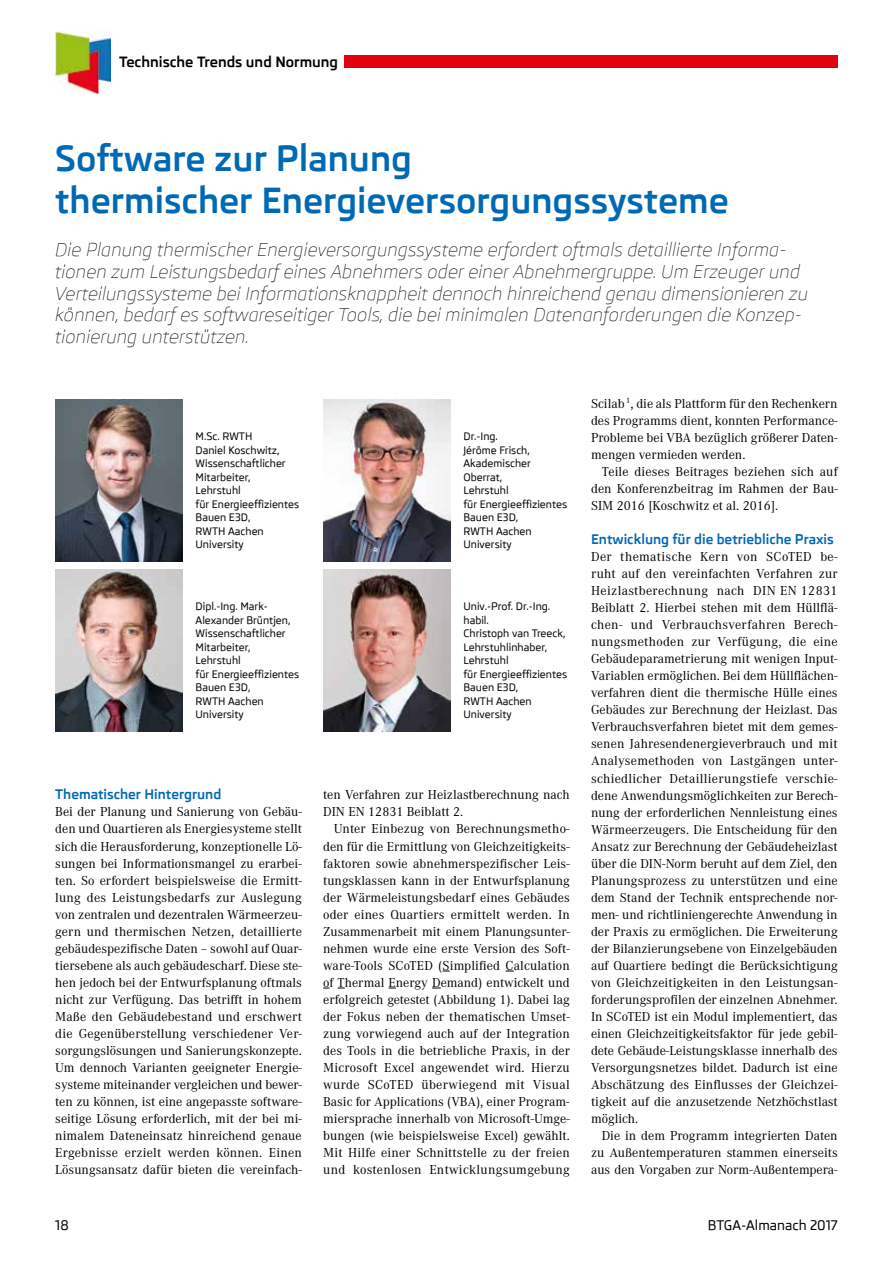
<style>
.page{position:relative;width:893px;height:1263px;background:#fff}
.page>*{position:absolute;margin:0;border:0;box-sizing:border-box;transform-origin:0 0}
.t1{font:700 35.25px/42px "Skoda Pro";color:#0069b4}
.t2{font:italic 300 18px/21.6px "Skoda Pro";color:#000}
.t3{font:700 14.4px "Skoda Pro";color:#000}
.t4{font:13.5px/17px "Corporate A";color:#000;text-align:justify}
.t5{font:700 13.5px "Skoda Pro";color:#0069b4}
.t6{font:500 13.5px "Skoda Pro";color:#000}
.t7{font:500 10.5px/13.5px "Skoda Pro";color:#000}
</style>
<div class="page">
<div style="left:344px;top:56px;width:494px;height:12px;background:#e3000f"></div>
<img style="left:55px;top:32px;width:55px;height:61px">
<img style="left:55px;top:400px;width:128px;height:161px">
<img style="left:323px;top:400px;width:128px;height:161px">
<img style="left:55px;top:570px;width:128px;height:161px">
<img style="left:323px;top:570px;width:128px;height:161px">
<p class="t3" style="left:119px;top:53px;width:221px">Technische Trends und Normung</p>
<h1 class="t1" style="left:55px;top:138px;width:675px">Software zur Planung<br>thermischer Energieversorgungssysteme</h1>
<p class="t2" style="left:55px;top:239px;width:754px">Die Planung thermischer Energieversorgungssysteme erfordert oftmals detaillierte Informa&shy;tionen zum Leistungsbedarf eines Abnehmers oder einer Abnehmergruppe. Um Erzeuger und Verteilungssysteme bei Informationsknappheit dennoch hinreichend genau dimensionieren zu können, bedarf es softwareseitiger Tools, die bei minimalen Datenanforderungen die Konzep&shy;tionierung unterstützen.</p>
<p class="t7" style="left:196px;top:430px;width:105px">M.Sc. RWTH<br>Daniel Koschwitz,<br>Wissenschaftlicher<br>Mitarbeiter,<br>Lehrstuhl<br>für Energieeffizientes<br>Bauen E3D,<br>RWTH Aachen<br>University</p>
<p class="t7" style="left:463px;top:430px;width:105px">Dr.-Ing.<br>Jérôme Frisch,<br>Akademischer<br>Oberrat,<br>Lehrstuhl<br>für Energieeffizientes<br>Bauen E3D,<br>RWTH Aachen<br>University</p>
<p class="t7" style="left:196px;top:600px;width:105px">Dipl.-Ing. Mark-<br>Alexander Brüntjen,<br>Wissenschaftlicher<br>Mitarbeiter,<br>Lehrstuhl<br>für Energieeffizientes<br>Bauen E3D,<br>RWTH Aachen<br>University</p>
<p class="t7" style="left:463px;top:600px;width:105px">Univ.-Prof. Dr.-Ing. habil.<br>Christoph van Treeck,<br>Lehrstuhlinhaber,<br>Lehrstuhl<br>für Energieeffizientes<br>Bauen E3D,<br>RWTH Aachen<br>University</p>
<p class="t5" style="left:55px;top:787px;width:167px">Thematischer Hintergrund</p>
<p class="t4" style="left:55px;top:804px;width:248px">Bei der Planung und Sanierung von Gebäu&shy;den und Quartieren als Energiesysteme stellt sich die Herausforderung, konzeptionelle Lö&shy;sungen bei Informationsmangel zu erarbei&shy;ten. So erfordert beispielsweise die Ermitt&shy;lung des Leistungsbedarfs zur Auslegung von zentralen und dezentralen Wärmeerzeu&shy;gern und thermischen Netzen, detaillierte gebäudespezifische Daten – sowohl auf Quar&shy;tiersebene als auch gebäudescharf. Diese ste&shy;hen jedoch bei der Entwurfsplanung oftmals nicht zur Verfügung. Das betrifft in hohem Maße den Gebäudebestand und erschwert die Gegenüberstellung verschiedener Ver&shy;sorgungslösungen und Sanierungskonzepte.<br>Um dennoch Varianten geeigneter Energie&shy;systeme miteinander vergleichen und bewer&shy;ten zu können, ist eine angepasste software&shy;seitige Lösung erforderlich, mit der bei mi&shy;nimalem Dateneinsatz hinreichend genaue Ergebnisse erzielt werden können. Einen Lösungsansatz dafür bieten die vereinfach-</p>
<p class="t4" style="left:323px;top:787px;width:248px">ten Verfahren zur Heizlastberechnung nach<br>DIN EN 12831 Beiblatt 2.</p>
<p class="t4" style="left:323px;top:821px;width:248px;text-indent:11px">Unter Einbezug von Berechnungsmetho&shy;den für die Ermittlung von Gleichzeitigkeits&shy;faktoren sowie abnehmerspezifischer Leis&shy;tungsklassen kann in der Entwurfsplanung der Wärmeleistungsbedarf eines Gebäudes oder eines Quartiers ermittelt werden. In Zusammenarbeit mit einem Planungsunter&shy;nehmen wurde eine erste Version des Soft&shy;ware-Tools SCoTED (Simplified Calculation of Thermal Energy Demand) entwickelt und erfolgreich getestet (Abbildung 1). Dabei lag der Fokus neben der thematischen Umset&shy;zung vorwiegend auch auf der Integration des Tools in die betriebliche Praxis, in der Microsoft Excel angewendet wird. Hierzu wurde SCoTED überwiegend mit Visual Basic for Applications (VBA), einer Program&shy;miersprache innerhalb von Microsoft-Umge&shy;bungen (wie beispielsweise Excel) gewählt.<br>Mit Hilfe einer Schnittstelle zu der freien und kostenlosen Entwicklungsumgebung</p>
<p class="t4" style="left:591px;top:396px;width:248px">Scilab <sup>1</sup>, die als Plattform für den Rechenkern des Programms dient, konnten Performance-Probleme bei VBA bezüglich größerer Daten&shy;mengen vermieden werden.</p>
<p class="t4" style="left:591px;top:464px;width:248px;text-indent:11px">Teile dieses Beitrages beziehen sich auf den Konferenzbeitrag im Rahmen der Bau-SIM 2016 [Koschwitz et al. 2016].</p>
<p class="t5" style="left:591px;top:532px;width:244px">Entwicklung für die betriebliche Praxis</p>
<p class="t4" style="left:591px;top:549px;width:248px">Der thematische Kern von SCoTED be&shy;ruht auf den vereinfachten Verfahren zur Heizlastberechnung nach DIN EN 12831<br>Beiblatt 2. Hierbei stehen mit dem Hüllflä&shy;chen- und Verbrauchsverfahren Berech&shy;nungsmethoden zur Verfügung, die eine Gebäudeparametrierung mit wenigen Input-Variablen ermöglichen. Bei dem Hüllflächen&shy;verfahren dient die thermische Hülle eines Gebäudes zur Berechnung der Heizlast. Das Verbrauchsverfahren bietet mit dem gemes&shy;senen Jahresendenergieverbrauch und mit Analysemethoden von Lastgängen unter&shy;schiedlicher Detaillierungstiefe verschie&shy;dene Anwendungsmöglichkeiten zur Berech&shy;nung der erforderlichen Nennleistung eines Wärmeerzeugers. Die Entscheidung für den Ansatz zur Berechnung der Gebäudeheizlast über die DIN-Norm beruht auf dem Ziel, den Planungsprozess zu unterstützen und eine dem Stand der Technik entsprechende nor&shy;men- und richtliniengerechte Anwendung in der Praxis zu ermöglichen. Die Erweiterung der Bilanzierungsebene von Einzelgebäuden auf Quartiere bedingt die Berücksichtigung von Gleichzeitigkeiten in den Leistungsan&shy;forderungsprofilen der einzelnen Abnehmer.<br>In SCoTED ist ein Modul implementiert, das einen Gleichzeitigkeitsfaktor für jede gebil&shy;dete Gebäude-Leistungsklasse innerhalb des Versorgungsnetzes bildet. Dadurch ist eine Abschätzung des Einflusses der Gleichzei&shy;tigkeit auf die anzusetzende Netzhöchstlast möglich.</p>
<p class="t4" style="left:591px;top:1127px;width:248px;text-indent:11px">Die in dem Programm integrierten Daten zu Außentemperaturen stammen einerseits aus den Vorgaben zur Norm-Außentempera-</p>
<p class="t6" style="left:55px;top:1217px;width:15px">18</p>
<p class="t6" style="left:708px;top:1217px;width:131px">BTGA-Almanach 2017</p>
</div>
